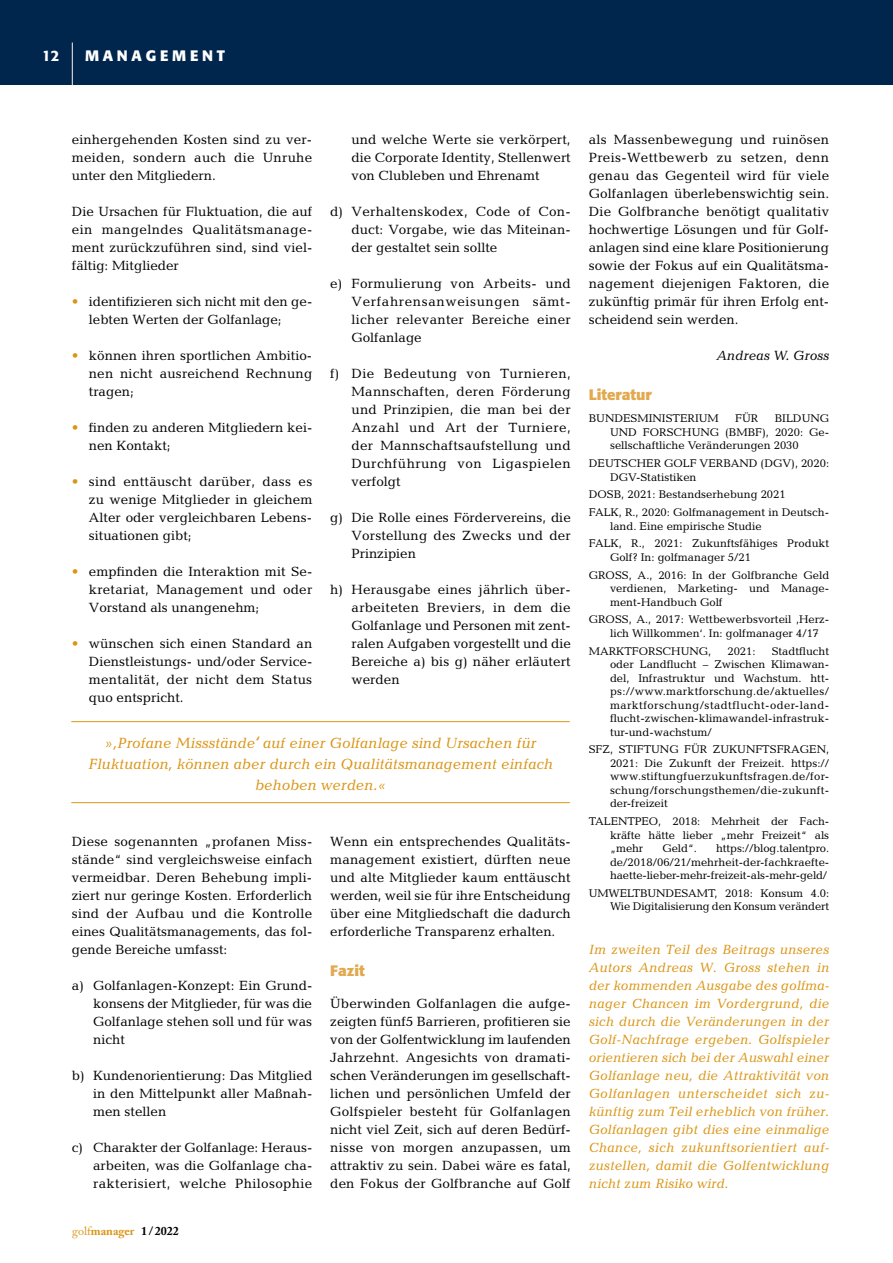
<style>
.page{position:relative;width:893px;height:1263px;background:#fff}
.page>*{position:absolute;margin:0;border:0;box-sizing:border-box;transform-origin:0 0}
.t1{font:italic 15px/21px "Candida";color:#da9515;text-align:center}
.t2{font:700 15px "Formata";color:#e2a94e}
.t3{font:700 15px "Formata";letter-spacing:.25em;color:#fff}
.t4{font:500 15px "Formata";color:#fff}
.t5{font:13.5px/18px "Candida";color:#000;text-align:justify}
.t6{font:italic 13.5px/18px "Candida";letter-spacing:.01em;color:#da9515;text-align:justify}
.t7{font:italic 13.5px "Candida";color:#000}
.t8{font:700 12px "Adobe Caslon Pro";color:#da9515}
.t9{font:11.25px/13.5px "Candida";color:#000}
.s1{font-weight:700;color:#da9515}
.s2{font-family:"Formata"}
.s3{font-weight:400}
.s4{color:#000}
</style>
<div class="page">
<div style="left:0;top:0;width:893px;height:85px;background:#00264e"></div>
<hr style="left:72px;top:43px;width:1px;height:42px;background:#fff">
<hr style="left:71px;top:721px;width:499px;height:1px;background:#da9515">
<hr style="left:71px;top:802px;width:499px;height:1px;background:#da9515">
<p class="t4" style="left:42px;top:46px;width:19px">12</p>
<p class="t3" style="left:85px;top:46px;width:142px">MANAGEMENT</p>
<p class="t5" style="left:72px;top:130px;width:242px">einhergehenden Kosten sind zu ver&shy;meiden, sondern auch die Unruhe unter den Mitgliedern.</p>
<p class="t5" style="left:72px;top:202px;width:242px">Die Ursachen für Fluktuation, die auf ein mangelndes Qualitätsmanage&shy;ment zurückzuführen sind, sind viel&shy;fältig: Mitglieder</p>
<p class="t5" style="left:89px;top:292px;width:225px;text-indent:-17px"><span class="s1">•</span> identifizieren sich nicht mit den ge&shy;lebten Werten der Golfanlage;</p>
<p class="t5" style="left:89px;top:346px;width:225px;text-align:left;text-indent:-17px"><span class="s1">•</span> können ihren sportlichen Ambitio&shy;nen nicht ausreichend Rechnung tragen;</p>
<p class="t5" style="left:89px;top:418px;width:225px;text-indent:-17px"><span class="s1">•</span> finden zu anderen Mitgliedern kei&shy;nen Kontakt;</p>
<p class="t5" style="left:89px;top:472px;width:225px;text-indent:-17px"><span class="s1">•</span> sind enttäuscht darüber, dass es zu wenige Mitglieder in gleichem Alter oder vergleichbaren Lebens&shy;situationen gibt;</p>
<p class="t5" style="left:89px;top:562px;width:225px;text-indent:-17px"><span class="s1">•</span> empfinden die Interaktion mit Se&shy;kretariat, Management und oder Vorstand als unangenehm;</p>
<p class="t5" style="left:89px;top:634px;width:225px;text-indent:-17px"><span class="s1">•</span> wünschen sich einen Standard an Dienstleistungs- und/oder Service&shy;mentalität, der nicht dem Status quo entspricht.</p>
<p class="t5" style="left:352px;top:130px;width:221px">und welche Werte sie verkörpert, die Corporate Identity, Stellenwert von Clubleben und Ehrenamt</p>
<p class="t5" style="left:352px;top:202px;width:221px;text-indent:-21px">d) Verhaltenskodex, Code of Con&shy;duct: Vorgabe, wie das Miteinan&shy;der gestaltet sein sollte</p>
<p class="t5" style="left:352px;top:274px;width:221px;text-indent:-21px">e) Formulierung von Arbeits- und Verfahrensanweisungen sämt&shy;licher relevanter Bereiche einer Golfanlage</p>
<p class="t5" style="left:352px;top:364px;width:221px;text-indent:-21px">f) Die Bedeutung von Turnieren, Mannschaften, deren Förderung und Prinzipien, die man bei der Anzahl und Art der Turniere, der Mannschaftsaufstellung und Durchführung von Ligaspielen verfolgt</p>
<p class="t5" style="left:352px;top:508px;width:221px;text-indent:-21px">g) Die Rolle eines Fördervereins, die Vorstellung des Zwecks und der Prinzipien</p>
<p class="t5" style="left:352px;top:580px;width:221px;text-indent:-21px">h) Herausgabe eines jährlich über&shy;arbeiteten Breviers, in dem die Golfanlage und Personen mit zent&shy;ralen Aufgaben vorgestellt und die Bereiche a) bis g) näher erläutert werden</p>
<p class="t1" style="left:88px;top:732px;width:467px">»,Profane Missstände<span class="s2">‘</span> auf einer Golfanlage sind Ursachen für<br>Fluktuation, können aber durch ein Qualitätsmanagement einfach behoben werden.«</p>
<p class="t5" style="left:72px;top:832px;width:242px">Diese sogenannten „profanen Miss&shy;stände“ sind vergleichsweise einfach vermeidbar. Deren Behebung impli&shy;ziert nur geringe Kosten. Erforderlich sind der Aufbau und die Kontrolle eines Qualitätsmanagements, das fol&shy;gende Bereiche umfasst:</p>
<p class="t5" style="left:93px;top:976px;width:221px;text-indent:-21px">a) Golfanlagen-Konzept: Ein Grund&shy;konsens der Mitglieder, für was die Golfanlage stehen soll und für was nicht</p>
<p class="t5" style="left:93px;top:1066px;width:221px;text-indent:-21px">b) Kundenorientierung: Das Mitglied in den Mittelpunkt aller Maßnah&shy;men stellen</p>
<p class="t5" style="left:93px;top:1138px;width:221px;text-indent:-21px">c) Charakter der Golfanlage: Heraus&shy;arbeiten, was die Golfanlage cha&shy;rakterisiert, welche Philosophie</p>
<p class="t8" style="left:72px;top:1224px;width:108px"><span class="s3">golf</span>manager <span class="s4">1/2022</span></p>
<p class="t5" style="left:330px;top:832px;width:242px">Wenn ein entsprechendes Qualitäts&shy;management existiert, dürften neue und alte Mitglieder kaum enttäuscht werden, weil sie für ihre Entscheidung über eine Mitgliedschaft die dadurch erforderliche Transparenz erhalten.</p>
<p class="t2" style="left:330px;top:961px;width:36px">Fazit</p>
<p class="t5" style="left:330px;top:994px;width:242px">Überwinden Golfanlagen die aufge&shy;zeigten fünf5 Barrieren, profitieren sie von der Golfentwicklung im laufenden Jahrzehnt. Angesichts von dramati&shy;schen Veränderungen im gesellschaft&shy;lichen und persönlichen Umfeld der Golfspieler besteht für Golfanlagen nicht viel Zeit, sich auf deren Bedürf&shy;nisse von morgen anzupassen, um attraktiv zu sein. Dabei wäre es fatal, den Fokus der Golfbranche auf Golf</p>
<p class="t5" style="left:589px;top:130px;width:242px">als Massenbewegung und ruinösen Preis-Wettbewerb zu setzen, denn genau das Gegenteil wird für viele Golfanlagen überlebenswichtig sein.<br>Die Golfbranche benötigt qualitativ hochwertige Lösungen und für Golf&shy;anlagen sind eine klare Positionierung sowie der Fokus auf ein Qualitätsma&shy;nagement diejenigen Faktoren, die zukünftig primär für ihren Erfolg ent&shy;scheidend sein werden.</p>
<p class="t7" style="left:716px;top:348px;width:114px">Andreas W. Gross</p>
<p class="t2" style="left:589px;top:385px;width:65px">Literatur</p>
<p class="t9" style="left:589px;top:412px;width:132px">BUNDESMINISTERIUM</p>
<p class="t9" style="left:735px;top:412px;width:25px">FÜR</p>
<p class="t9" style="left:610px;top:412px;width:221px;text-align:justify;text-indent:165px">BILDUNG UND FORSCHUNG (BMBF), 2020: Ge&shy;sellschaftliche Veränderungen 2030</p>
<p class="t9" style="left:610px;top:456px;width:221px;text-indent:-21px">DEUTSCHER GOLF VERBAND (DGV), 2020:<br>DGV-Statistiken</p>
<p class="t9" style="left:589px;top:486px;width:242px;line-height:17.7px">DOSB, 2021: Bestandserhebung 2021<br>FALK, R., 2020: Golfmanagement in Deutsch-</p>
<p class="t9" style="left:589px;top:517px;width:242px;line-height:17.7px;text-indent:21px">land. Eine empirische Studie<br>FALK, R., 2021: Zukunftsfähiges Produkt</p>
<p class="t9" style="left:589px;top:548px;width:242px;line-height:17.7px;text-indent:21px">Golf? In: golfmanager 5/21<br>GROSS, A., 2016: In der Golfbranche Geld</p>
<p class="t9" style="left:610px;top:581px;width:221px">verdienen, Marketing- und Manage&shy;ment-Handbuch Golf</p>
<p class="t9" style="left:610px;top:613px;width:221px;text-indent:-21px">GROSS, A., 2017: Wettbewerbsvorteil ‚Herz&shy;lich Willkommen‘. In: golfmanager 4/17</p>
<p class="t9" style="left:589px;top:644px;width:124px">MARKTFORSCHUNG,</p>
<p class="t9" style="left:727px;top:644px;width:30px">2021:</p>
<p class="t9" style="left:610px;top:644px;width:221px;text-align:justify;text-indent:162px">Stadtflucht oder Landflucht – Zwischen Klimawan&shy;del, Infrastruktur und Wachstum. htt&shy;ps://www.marktforschung.de/aktuelles/ marktforschung/stadtflucht-oder-land&shy;flucht-zwischen-klimawandel-infrastruk&shy;tur-und-wachstum/</p>
<p class="t9" style="left:610px;top:743px;width:221px;text-align:justify;text-indent:-21px">SFZ, STIFTUNG FÜR ZUKUNFTSFRAGEN, 2021: Die Zukunft der Freizeit. https:// www.stiftungfuerzukunftsfragen.de/for&shy;schung/forschungsthemen/die-zukunft&shy;der-freizeit</p>
<p class="t9" style="left:610px;top:814px;width:221px;text-align:justify;text-indent:-21px">TALENTPEO, 2018: Mehrheit der Fach&shy;kräfte hätte lieber „mehr Freizeit“ als „mehr</p>
<p class="t9" style="left:610px;top:841px;width:221px;text-align:justify;text-indent:106px">https://blog.talentpro. de/2018/06/21/mehrheit-der-fachkraefte&shy;haette-lieber-mehr-freizeit-als-mehr-geld/</p>
<p class="t9" style="left:589px;top:886px;width:242px;text-align:right">UMWELTBUNDESAMT, 2018: Konsum 4.0:<br>Wie Digitalisierung den Konsum verändert</p>
<p class="t6" style="left:589px;top:940px;width:242px">Im zweiten Teil des Beitrags unseres Autors Andreas W. Gross stehen in der kommenden Ausgabe des golfma&shy;nager Chancen im Vordergrund, die sich durch die Veränderungen in der Golf-Nachfrage ergeben. Golfspieler orientieren sich bei der Auswahl einer Golfanlage neu, die Attraktivität von Golfanlagen unterscheidet sich zu&shy;künftig zum Teil erheblich von früher.<br>Golfanlagen gibt dies eine einmalige Chance, sich zukunftsorientiert auf&shy;zustellen, damit die Golfentwicklung nicht zum Risiko wird.</p>
<p class="t9" style="left:662px;top:841px;width:36px">Geld“.</p>
</div>
